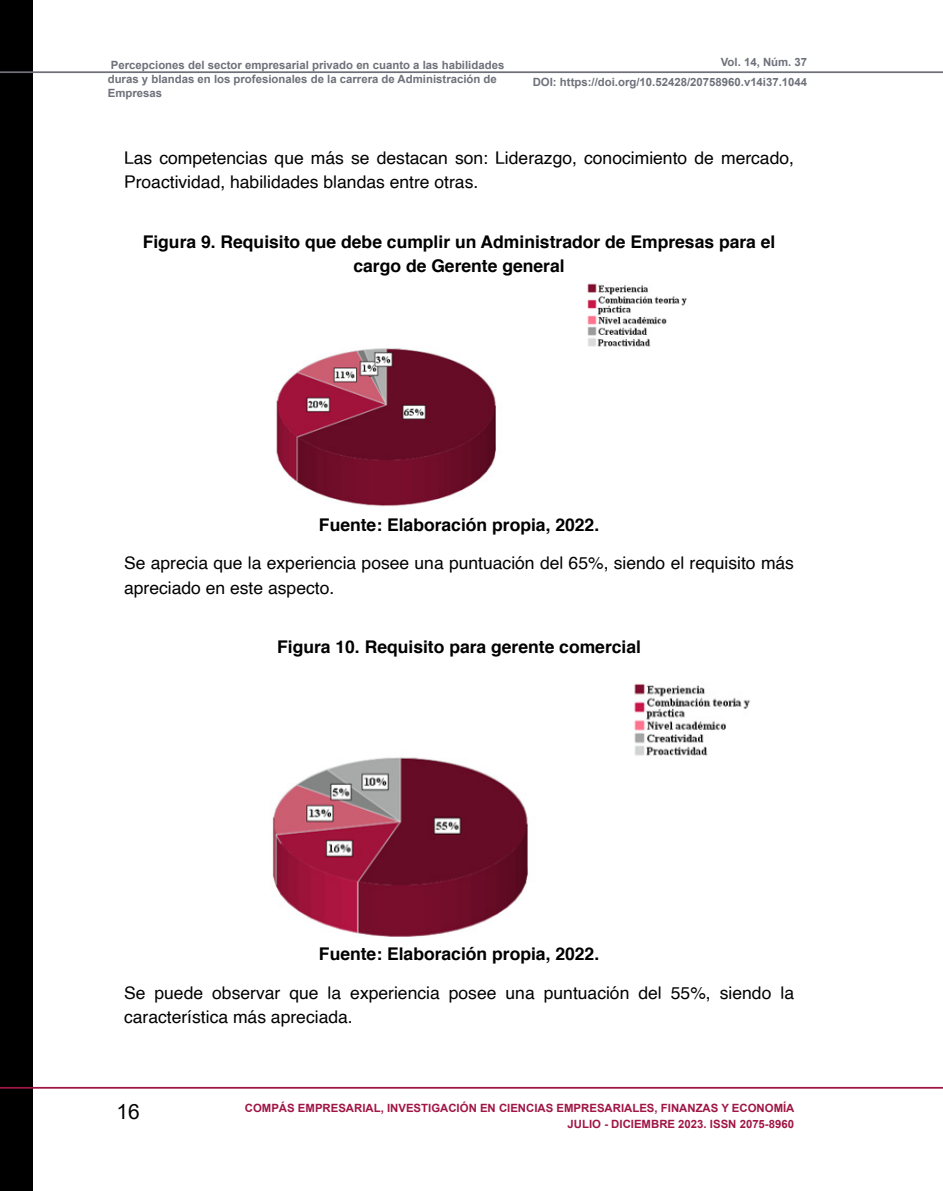
<style>
.page{position:relative;width:943px;height:1191px;background:#fff}
.page>*{position:absolute;margin:0;border:0;box-sizing:border-box;transform-origin:0 0}
.t1{font:21px "Arial";color:#000}
.t2{font:17.5px/24.5px "Helvetica";color:#000}
.t3{font:700 17.5px/24.5px "Helvetica";color:#000;text-align:center}
.t4{font:700 11.38px/14px "Arial";color:#6e717a;text-align:right}
.t5{font:700 11.38px/15.8px "Arial";color:#a01545;text-align:right}
</style>
<div class="page">
<div style="left:0;top:0;width:33px;height:1191px;background:#000"></div>
<hr style="left:0;top:1087px;width:943px;height:1px;background:#a01545">
<hr style="left:0;top:71px;width:943px;height:2px;background:#6e717a">
<img style="left:276px;top:283px;width:411px;height:224px">
<img style="left:271px;top:684px;width:479px;height:253px">
<p class="t4" style="left:108px;top:58px;width:398px;text-align:left">Percepciones del sector empresarial privado en cuanto a las habilidades duras y blandas en los profesionales de la carrera de Administración de<br>Empresas</p>
<p class="t4" style="left:532px;top:53px;width:276px;line-height:19.2px">Vol. 14, Núm. 37<br>DOI: https://doi.org/10.52428/20758960.v14i37.1044</p>
<p class="t2" style="left:124px;top:146px;width:671px">Las competencias que más se destacan son: Liderazgo, conocimiento de mercado,<br>Proactividad, habilidades blandas entre otras.</p>
<p class="t3" style="left:143px;top:229px;width:634px">Figura 9. Requisito que debe cumplir un Administrador de Empresas para el cargo de Gerente general</p>
<p class="t3" style="left:319px;top:512px;width:282px">Fuente: Elaboración propia, 2022.</p>
<p class="t2" style="left:124px;top:551px;width:671px">Se aprecia que la experiencia posee una puntuación del 65%, siendo el requisito más apreciado en este aspecto.</p>
<p class="t3" style="left:277px;top:635px;width:365px">Figura 10. Requisito para gerente comercial</p>
<p class="t3" style="left:319px;top:942px;width:282px">Fuente: Elaboración propia, 2022.</p>
<p class="t2" style="left:124px;top:981px;width:671px">Se puede observar que la experiencia posee una puntuación del 55%, siendo la característica más apreciada.</p>
<p class="t1" style="left:117px;top:1097px;width:25px">16</p>
<p class="t5" style="left:245px;top:1100px;width:551px">COMPÁS EMPRESARIAL, INVESTIGACIÓN EN CIENCIAS EMPRESARIALES, FINANZAS Y ECONOMÍA<br>JULIO - DICIEMBRE 2023. ISSN 2075-8960</p>
</div>
